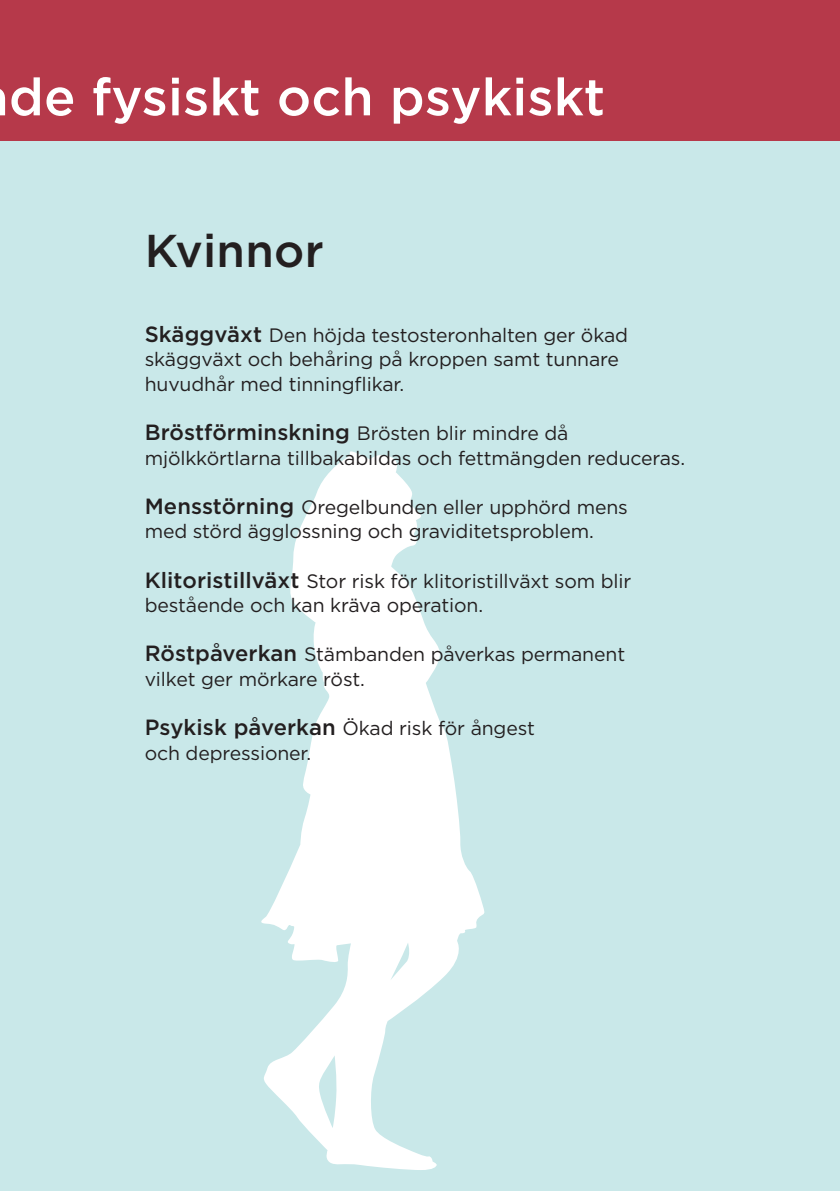
<style>
.page{position:relative;width:840px;height:1191px;background:#fff}
.page>*{position:absolute;margin:0;border:0;box-sizing:border-box;transform-origin:0 0}
.t1{font:500 52px "Gotham";letter-spacing:.005em;color:#fff}
.Rubrik_2{font:500 46px "Gotham";letter-spacing:.005em;color:#231f20}
.Mellanrubrik{font:19.4px/24.6px "Gotham";letter-spacing:-.005em;color:#231f20}
.s1{font-weight:500;font-size:22px}
</style>
<div class="page">
<div style="left:0;top:0;width:839px;height:1191px;background:#c9e8e9"></div>
<svg style="left:261px;top:451px;width:223px;height:719px;fill:#fff"></svg>
<div style="left:0;top:0;width:839px;height:141px;background:#b6394a"></div>
<h1 class="t1" style="left:9px;top:63px;width:597px">de fysiskt och psykiskt</h1>
<p class="Rubrik_2" style="left:145px;top:220px;width:180px">Kvinnor</p>
<p class="Mellanrubrik" style="left:145px;top:322px;width:484px"><span class="s1">Skäggväxt</span> Den höjda testosteronhalten ger ökad skäggväxt och behåring på kroppen samt tunnare huvudhår med tinningflikar.</p>
<p class="Mellanrubrik" style="left:145px;top:420px;width:541px"><span class="s1">Bröstförminskning</span> Brösten blir mindre då mjölkkörtlarna tillbakabildas och fettmängden reduceras.</p>
<p class="Mellanrubrik" style="left:145px;top:494px;width:484px"><span class="s1">Mensstörning</span> Oregelbunden eller upphörd mens med störd ägglossning och graviditetsproblem.</p>
<p class="Mellanrubrik" style="left:145px;top:568px;width:488px"><span class="s1">Klitoristillväxt</span> Stor risk för klitoristillväxt som blir bestående och kan kräva operation.</p>
<p class="Mellanrubrik" style="left:145px;top:641px;width:481px"><span class="s1">Röstpåverkan</span> Stämbanden påverkas permanent vilket ger mörkare röst.</p>
<p class="Mellanrubrik" style="left:145px;top:715px;width:391px"><span class="s1">Psykisk påverkan</span> Ökad risk för ångest och depressioner.</p>
</div>
